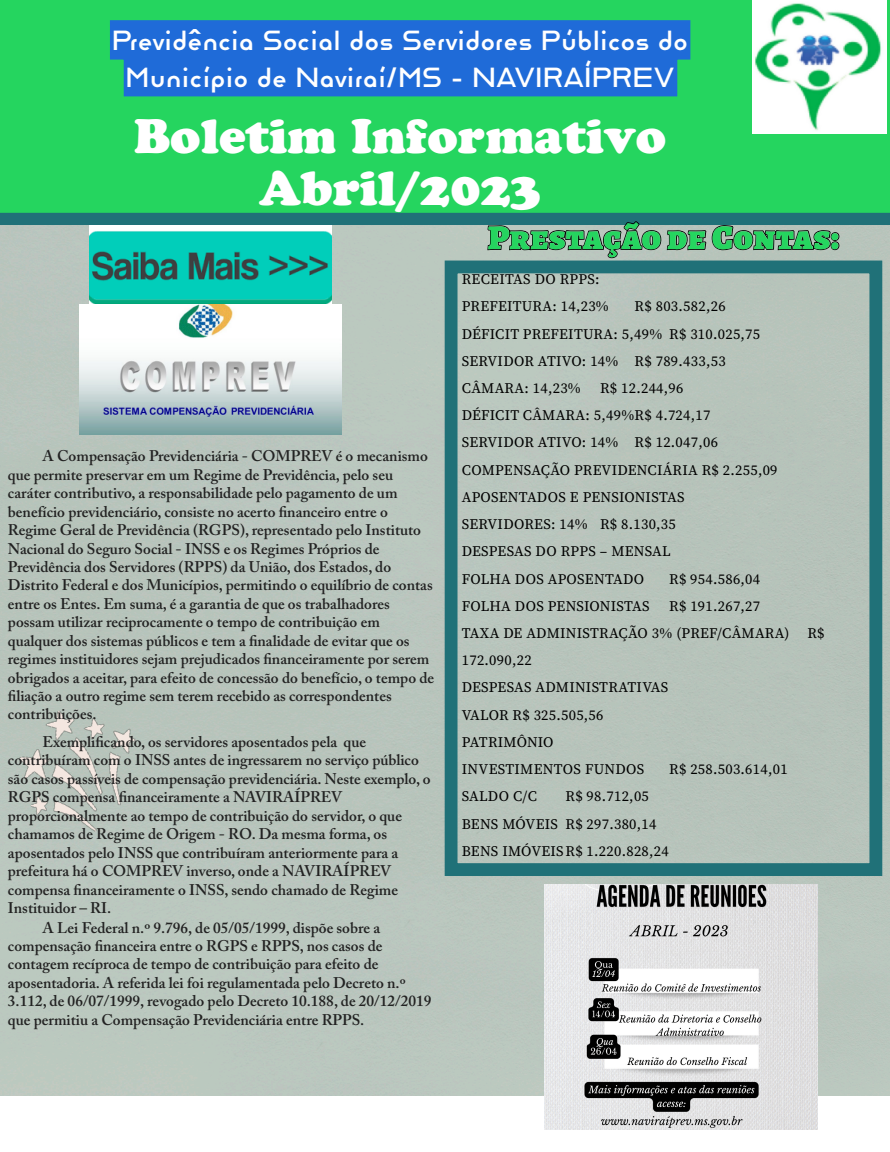
<style>
.page{position:relative;width:890px;height:1152px;background:#fff}
.page>*{position:absolute;margin:0;border:0;box-sizing:border-box;transform-origin:0 0}
.t1{font:48px/52.8px "Cooper Black Std";color:#fff;text-align:center}
.t2{font:900 34.4px "Alegreya SC";letter-spacing:.02em;color:#25d55f}
.t3{font:26.4px/36.8px "Reross Quadratic";letter-spacing:.03em;color:#fff;text-align:center}
.t4{font:600 15.2px/18.4px "Adobe Caslon Pro";color:#222}
.t5{font:14.8px/27.2px "Source Serif 4";letter-spacing:.02em;color:#000}
</style>
<div class="page">
<div style="left:0;top:225px;width:890px;height:870px;background:#b9c4bd"></div>
<img style="left:8px;top:693px;width:149px;height:153px">
<svg style="left:0;top:0;width:890px;height:225px;background:#25ce61"></svg>
<div style="left:110px;top:20px;width:580px;height:76px;background:#1f6bd8"></div>
<div style="left:445px;top:261px;width:437px;height:615px;border:13px solid #207178"></div>
<svg style="left:487px;top:221px;width:352px;height:37px;background:#91a39d"></svg>
<img style="left:753px;top:0;width:133px;height:133px">
<img style="left:89px;top:225px;width:242px;height:79px">
<img style="left:79px;top:304px;width:262px;height:130px">
<img style="left:544px;top:885px;width:274px;height:245px">
<h3 class="t3" style="left:112px;top:22px;width:577px">Previdência Social dos Servidores Públicos do<br>Município de Naviraí/MS - NAVIRAÍPREV</h3>
<h1 class="t1" style="left:134px;top:109px;width:534px">Boletim Informativo<br>Abril/2023</h1>
<p class="t4" style="left:8px;top:447px;width:428px;text-indent:35px">A Compensação Previdenciária - COMPREV é o mecanismo que permite preservar em um Regime de Previdência, pelo seu caráter contributivo, a responsabilidade pelo pagamento de um benefício previdenciário, consiste no acerto financeiro entre o Regime Geral de Previdência (RGPS), representado pelo Instituto Nacional do Seguro Social - INSS e os Regimes Próprios de Previdência dos Servidores (RPPS) da União, dos Estados, do Distrito Federal e dos Municípios, permitindo o equilíbrio de contas entre os Entes. Em suma, é a garantia de que os trabalhadores possam utilizar reciprocamente o tempo de contribuição em qualquer dos sistemas públicos e tem a finalidade de evitar que os regimes instituidores sejam prejudicados financeiramente por serem obrigados a aceitar, para efeito de concessão do benefício, o tempo de filiação a outro regime sem terem recebido as correspondentes contribuições.</p>
<p class="t4" style="left:42px;top:733px;width:325px">Exemplificando, os servidores aposentados pela que</p>
<p class="t4" style="left:8px;top:751px;width:412px">contribuíram com o INSS antes de ingressarem no serviço público</p>
<p class="t4" style="left:8px;top:769px;width:424px">são casos passíveis de compensação previdenciária. Neste exemplo, o</p>
<p class="t4" style="left:8px;top:788px;width:336px">RGPS compensa financeiramente a NAVIRAÍPREV</p>
<p class="t4" style="left:8px;top:806px;width:396px">proporcionalmente ao tempo de contribuição do servidor, o que</p>
<p class="t4" style="left:8px;top:825px;width:381px">chamamos de Regime de Origem - RO. Da mesma forma, os</p>
<p class="t4" style="left:8px;top:843px;width:392px">aposentados pelo INSS que contribuíram anteriormente para a</p>
<p class="t4" style="left:8px;top:862px;width:385px">prefeitura há o COMPREV inverso, onde a NAVIRAÍPREV</p>
<p class="t4" style="left:8px;top:880px;width:392px">compensa financeiramente o INSS, sendo chamado de Regime</p>
<p class="t4" style="left:8px;top:898px;width:105px">Instituidor – RI.</p>
<p class="t4" style="left:42px;top:918px;width:339px">A Lei Federal n.º 9.796, de 05/05/1999, dispõe sobre a</p>
<p class="t4" style="left:8px;top:937px;width:376px">compensação financeira entre o RGPS e RPPS, nos casos de</p>
<p class="t4" style="left:8px;top:955px;width:372px">contagem recíproca de tempo de contribuição para efeito de</p>
<p class="t4" style="left:8px;top:973px;width:399px">aposentadoria. A referida lei foi regulamentada pelo Decreto n.º</p>
<p class="t4" style="left:8px;top:992px;width:425px">3.112, de 06/07/1999, revogado pelo Decreto 10.188, de 20/12/2019</p>
<p class="t4" style="left:8px;top:1010px;width:358px">que permitiu a Compensação Previdenciária entre RPPS.</p>
<h2 class="t2" style="left:488px;top:211px;width:353px">Prestação de Contas:</h2>
<p class="t5" style="left:462px;top:266px;width:148px">RECEITAS DO RPPS:<br>PREFEITURA: 14,23%</p>
<p class="t5" style="left:462px;top:293px;width:300px;text-indent:173px">R$ 803.582,26<br>DÉFICIT PREFEITURA: 5,49% R$ 310.025,75<br>SERVIDOR ATIVO: 14% R$ 789.433,53<br>CÂMARA: 14,23%</p>
<p class="t5" style="left:462px;top:374px;width:317px;text-indent:138px">R$ 12.244,96<br>DÉFICIT CÂMARA: 5,49% R$ 4.724,17<br>SERVIDOR ATIVO: 14% R$ 12.047,06<br>COMPENSAÇÃO PREVIDENCIÁRIA R$ 2.255,09<br>APOSENTADOS E PENSIONISTAS<br>SERVIDORES: 14% R$ 8.130,35<br>DESPESAS DO RPPS – MENSAL<br>FOLHA DOS APOSENTADO</p>
<p class="t5" style="left:669px;top:565px;width:92px">R$ 954.586,04</p>
<p class="t5" style="left:462px;top:592px;width:364px;text-indent:207px">R$ 191.267,27<br>TAXA DE ADMINISTRAÇÃO 3% (PREF/CÂMARA) R$<br>172.090,22<br>DESPESAS ADMINISTRATIVAS<br>VALOR R$ 325.505,56<br>PATRIMÔNIO<br>INVESTIMENTOS FUNDOS</p>
<p class="t5" style="left:462px;top:592px;width:189px">FOLHA DOS PENSIONISTAS</p>
<p class="t5" style="left:669px;top:755px;width:120px">R$ 258.503.614,01</p>
<p class="t5" style="left:462px;top:783px;width:208px;text-indent:104px">R$ 98.712,05<br>BENS MÓVEIS R$ 297.380,14<br>BENS IMÓVEIS R$ 1.220.828,24</p>
<p class="t5" style="left:462px;top:783px;width:77px">SALDO C/C</p>
</div>
